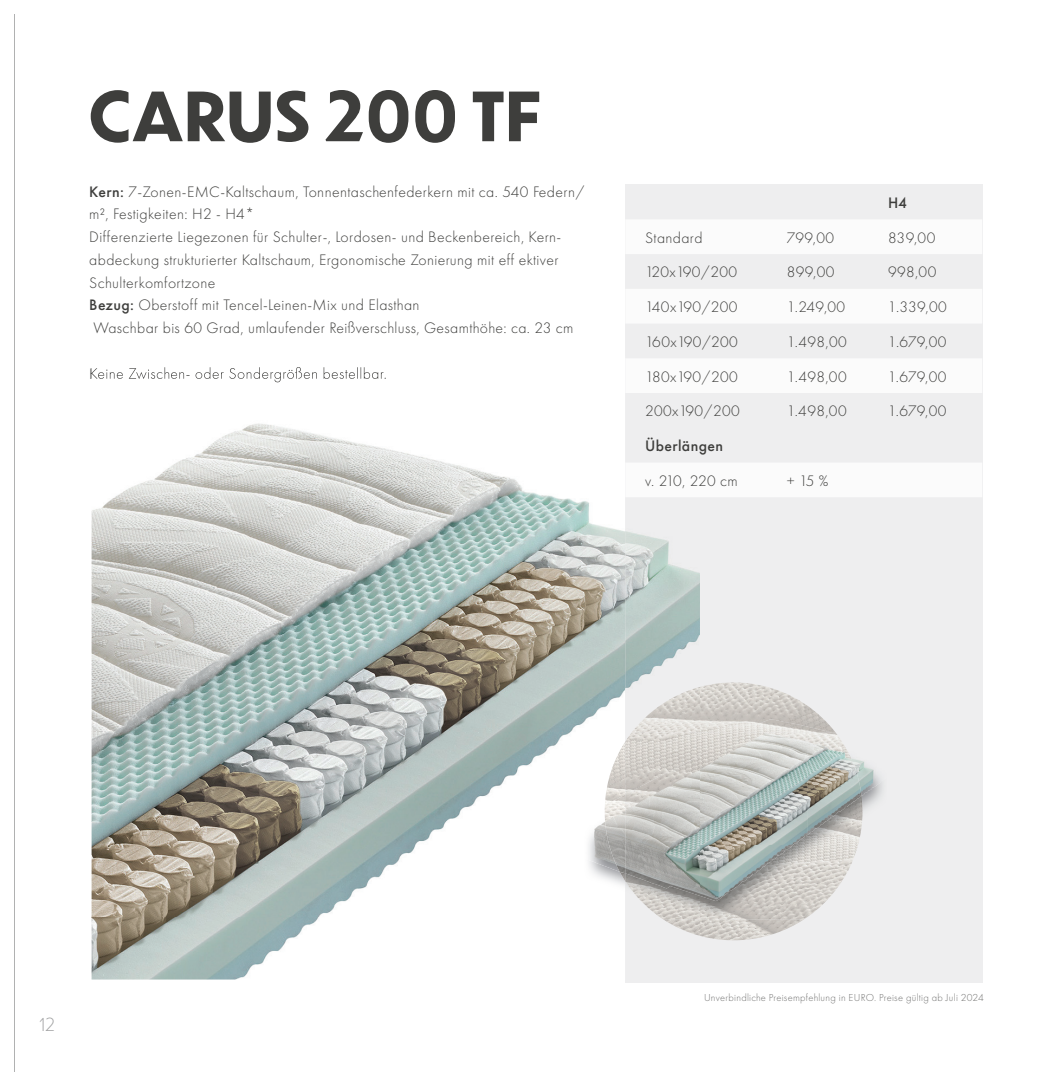
<style>
.page{position:relative;width:1057px;height:1072px;background:#fff}
.page>*{position:absolute;margin:0;border:0;box-sizing:border-box;transform-origin:0 0}
.t1{font:700 66.5px "Dunbar Tall";letter-spacing:.025em;color:#3e3e3c}
.t2{font:300 17.5px "Dunbar Tall";color:#9d9e9f}
.t3{font:300 15.75px/22.8px "Futura PT";letter-spacing:.025em;color:#3e3e3c}
.t4{font:500 15.75px "Futura PT";letter-spacing:.025em;color:#3e3e3c}
.t5{font:300 10.5px "Futura PT";letter-spacing:.025em;color:#727271}
.s1{font-weight:500}
</style>
<div class="page">
<div style="left:625px;top:185px;width:357px;height:797px;background:#eeeeef"></div>
<img style="left:700px;top:682px;width:89px;height:50px">
<img style="left:92px;top:382px;width:608px;height:597px">
<img style="left:92px;top:367px;width:294px;height:15px">
<img style="left:631px;top:687px;width:69px;height:248px">
<img style="left:803px;top:795px;width:78px;height:124px">
<img style="left:777px;top:835px;width:84px;height:20px">
<img style="left:584px;top:732px;width:41px;height:73px">
<img style="left:605px;top:741px;width:20px;height:53px">
<img style="left:625px;top:732px;width:75px;height:23px">
<img style="left:584px;top:871px;width:41px;height:48px">
<svg style="left:619px;top:873px;width:6px;height:8px"></svg>
<img style="left:625px;top:895px;width:75px;height:24px">
<img style="left:742px;top:719px;width:90px;height:13px">
<img style="left:575px;top:817px;width:9px;height:41px">
<img style="left:861px;top:761px;width:22px;height:34px">
<img style="left:700px;top:732px;width:108px;height:113px">
<img style="left:807px;top:732px;width:54px;height:103px">
<img style="left:700px;top:844px;width:67px;height:57px">
<img style="left:584px;top:805px;width:20px;height:66px">
<img style="left:604px;top:794px;width:21px;height:79px">
<img style="left:625px;top:755px;width:75px;height:140px">
<hr style="left:15px;top:15px;width:1px;height:1056px;background:#b0b1b1">
<svg style="left:625px;top:220px;width:357px;height:277px"></svg>
<h1 class="t1" style="left:89px;top:67px;width:453px">CARUS 200 TF</h1>
<p class="t3" style="left:89px;top:180px;width:496px"><span class="s1">Kern:</span> 7-Zonen-EMC-Kaltschaum, Tonnentaschenfederkern mit ca. 540 Federn/ m², Festigkeiten: H2 - H4*<br>Differenzierte Liegezonen für Schulter-, Lordosen- und Beckenbereich, Kern&shy;abdeckung strukturierter Kaltschaum, Ergonomische Zonierung mit eff ektiver Schulterkomfortzone<br><span class="s1">Bezug:</span> Oberstoff mit Tencel-Leinen-Mix und Elasthan<br>Waschbar bis 60 Grad, umlaufender Reißverschluss, Gesamthöhe: ca. 23 cm</p>
<p class="t4" style="left:888px;top:193px;width:21px">H4</p>
<p class="t3" style="left:645px;top:226px;width:59px">Standard</p>
<p class="t3" style="left:787px;top:226px;width:49px">799,00</p>
<p class="t3" style="left:888px;top:226px;width:49px">839,00</p>
<p class="t3" style="left:645px;top:261px;width:93px">120x190/200</p>
<p class="t3" style="left:786px;top:261px;width:49px">899,00</p>
<p class="t3" style="left:888px;top:261px;width:50px">998,00</p>
<p class="t3" style="left:645px;top:296px;width:94px">140x190/200</p>
<p class="t3" style="left:786px;top:296px;width:60px">1.249,00</p>
<p class="t3" style="left:888px;top:296px;width:60px">1.339,00</p>
<p class="t3" style="left:645px;top:330px;width:94px">160x190/200</p>
<p class="t3" style="left:786px;top:330px;width:61px">1.498,00</p>
<p class="t3" style="left:888px;top:330px;width:60px">1.679,00</p>
<p class="t3" style="left:645px;top:365px;width:94px">180x190/200</p>
<p class="t3" style="left:786px;top:365px;width:61px">1.498,00</p>
<p class="t3" style="left:888px;top:365px;width:60px">1.679,00</p>
<p class="t3" style="left:645px;top:400px;width:96px">200x190/200</p>
<p class="t3" style="left:786px;top:400px;width:61px">1.498,00</p>
<p class="t3" style="left:888px;top:400px;width:60px">1.679,00</p>
<p class="t4" style="left:645px;top:436px;width:80px">Überlängen</p>
<p class="t3" style="left:645px;top:469px;width:94px">v. 210, 220 cm</p>
<p class="t3" style="left:786px;top:469px;width:43px">+ 15 %</p>
<p class="t2" style="left:39px;top:1012px;width:17px">12</p>
<p class="t5" style="left:704px;top:991px;width:281px">Unverbindliche Preisempfehlung in EURO. Preise gültig ab Juli 2024</p>
</div>
